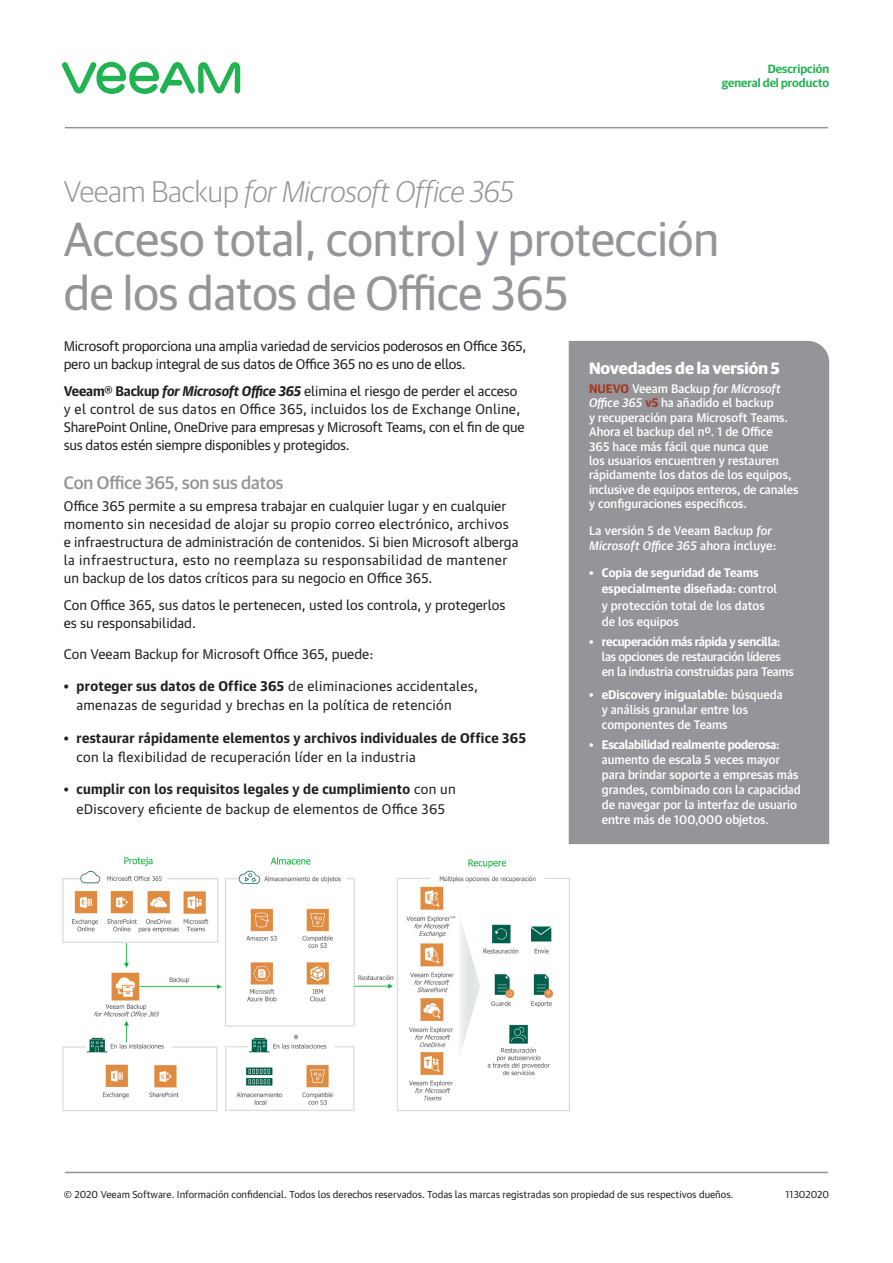
<style>
.page{position:relative;width:893px;height:1263px;background:#fff}
.page>*{position:absolute;margin:0;border:0;box-sizing:border-box;transform-origin:0 0}
.t1{font:48px/54px "Guardian Sans Cy";color:#939598}
.t2{font:italic 300 30px "Guardian Sans Cy";color:#939598}
.t3{font:500 18px "Guardian Sans Cy";color:#939598}
.t4{font:700 16.5px "Guardian Sans Cy";color:#fff}
.t5{font:13.5px/18px "Guardian Text Sans Cy";color:#231f20}
.t6{font:13.5px/18px "Guardian Text Sans Cy";letter-spacing:-.02em;color:#231f20}
.t7{font:13.5px/19.5px "Guardian Text Sans Cy";letter-spacing:.02em;color:#231f20}
.t8{font:700 13.5px "Guardian Text Sans Cy";letter-spacing:.02em;color:#231f20}
.t9{font:500 12px/14.4px "Guardian Text Sans Cy";color:#fff}
.t10{font:700 12px/16.5px "Guardian Text Sans Cy";color:#fff}
.t11{font:500 12px/15px "Guardian Text Sans Cy";letter-spacing:-.025em;color:#fff}
.t12{font:700 12px "Guardian Text Sans Cy";letter-spacing:-.025em;color:#fff}
.t13{font:600 12px/14.4px "Guardian Sans Cy";color:#21b252;text-align:right}
.t14{font:9.75px "Guardian Text Sans Cy";color:#231f20}
.s1{font-style:normal}
.s2{font-weight:700}
.s3{font-weight:700;font-style:italic}
.s4{font-weight:700;color:#a73420}
.s5{font-style:italic}
.s6{font-weight:500}
</style>
<div class="page">
<svg style="left:62px;top:62px;width:178px;height:32px"></svg>
<hr style="left:65px;top:127px;width:763px;height:1px;background:#939598">
<hr style="left:65px;top:1172px;width:763px;height:1px;background:#939598">
<div style="left:569px;top:341px;width:260px;height:503px;background:#939598"></div>
<img style="left:62px;top:857px;width:508px;height:254px">
<p class="t13" style="left:722px;top:60px;width:109px">Descripción<br>general del producto</p>
<h2 class="t2" style="left:64px;top:171px;width:451px"><span class="s1">Veeam Backup</span> for Microsoft Office 365</h2>
<h1 class="t1" style="left:64px;top:209px;width:657px">Acceso total, control y protección de los datos de Office 365</h1>
<p class="t6" style="left:64px;top:336px;width:464px">Microsoft proporciona una amplia variedad de servicios poderosos en Office 365, pero un backup integral de sus datos de Office 365 no es uno de ellos.</p>
<p class="t6" style="left:64px;top:380px;width:462px"><span class="s2">Veeam® Backup</span> <span class="s3">for Microsoft Office 365</span> elimina el riesgo de perder el acceso y el control de sus datos en Office 365, incluidos los de Exchange Online, SharePoint Online, OneDrive para empresas y Microsoft Teams, con el fin de que sus datos estén siempre disponibles y protegidos.</p>
<h3 class="t3" style="left:64px;top:470px;width:221px">Con Office 365, son sus datos</h3>
<p class="t5" style="left:64px;top:496px;width:456px">Office 365 permite a su empresa trabajar en cualquier lugar y en cualquier momento sin necesidad de alojar su propio correo electrónico, archivos e infraestructura de administración de contenidos. Si bien Microsoft alberga la infraestructura, esto no reemplaza su responsabilidad de mantener un backup de los datos críticos para su negocio en Office 365.</p>
<p class="t5" style="left:64px;top:595px;width:443px">Con Office 365, sus datos le pertenecen, usted los controla, y protegerlos es su responsabilidad.</p>
<p class="t5" style="left:64px;top:643px;width:311px">Con Veeam Backup for Microsoft Office 365, puede:</p>
<p class="t7" style="left:77px;top:675px;width:403px;text-indent:-13px"><span class="s2">• proteger sus datos de Office 365</span> de eliminaciones accidentales, amenazas de seguridad y brechas en la política de retención</p>
<p class="t8" style="left:64px;top:726px;width:464px">• restaurar rápidamente elementos y archivos individuales de Office 365</p>
<p class="t7" style="left:77px;top:746px;width:341px">con la flexibilidad de recuperación líder en la industria</p>
<p class="t7" style="left:64px;top:778px;width:393px;text-align:center"><span class="s2">• cumplir con los requisitos legales y de cumplimiento</span> con un eDiscovery eficiente de backup de elementos de Office 365</p>
<h3 class="t4" style="left:589px;top:356px;width:192px">Novedades de la versión 5</h3>
<p class="t9" style="left:589px;top:380px;width:211px"><span class="s4">NUEVO</span> Veeam Backup <span class="s5">for Microsoft Office 365</span> <span class="s4">v5</span> ha añadido el backup<br>y recuperación para Microsoft Teams.<br>Ahora el backup del nº. 1 de Office<br>365 hace más fácil que nunca que<br>los usuarios encuentren y restauren rápidamente los datos de los equipos, inclusive de equipos enteros, de canales y configuraciones específicos.</p>
<p class="t9" style="left:589px;top:523px;width:189px">La versión 5 de Veeam Backup <span class="s5">for<br>Microsoft Office 365</span> ahora incluye:</p>
<p class="t10" style="left:602px;top:563px;width:177px;text-indent:-13px">• Copia de seguridad de Teams especialmente diseñada: <span class="s6">control y protección total de los datos de los equipos</span></p>
<p class="t12" style="left:589px;top:631px;width:193px">• recuperación más rápida y sencilla:</p>
<p class="t11" style="left:602px;top:648px;width:193px">las opciones de restauración líderes en la industria construidas para Teams</p>
<p class="t9" style="left:602px;top:686px;width:182px;line-height:15px;text-indent:-13px"><span class="s2">• eDiscovery inigualable:</span> búsqueda y análisis granular entre los componentes de Teams</p>
<p class="t12" style="left:589px;top:734px;width:192px">• Escalabilidad realmente poderosa:</p>
<p class="t9" style="left:602px;top:750px;width:201px;line-height:15px">aumento de escala 5 veces mayor para brindar soporte a empresas más grandes, combinado con la capacidad de navegar por la interfaz de usuario entre más de 100,000 objetos.</p>
<p class="t14" style="left:64px;top:1187px;width:671px">© 2020 Veeam Software. Información confidencial. Todos los derechos reservados. Todas las marcas registradas son propiedad de sus respectivos dueños.</p>
<p class="t14" style="left:786px;top:1187px;width:45px">11302020</p>
</div>
